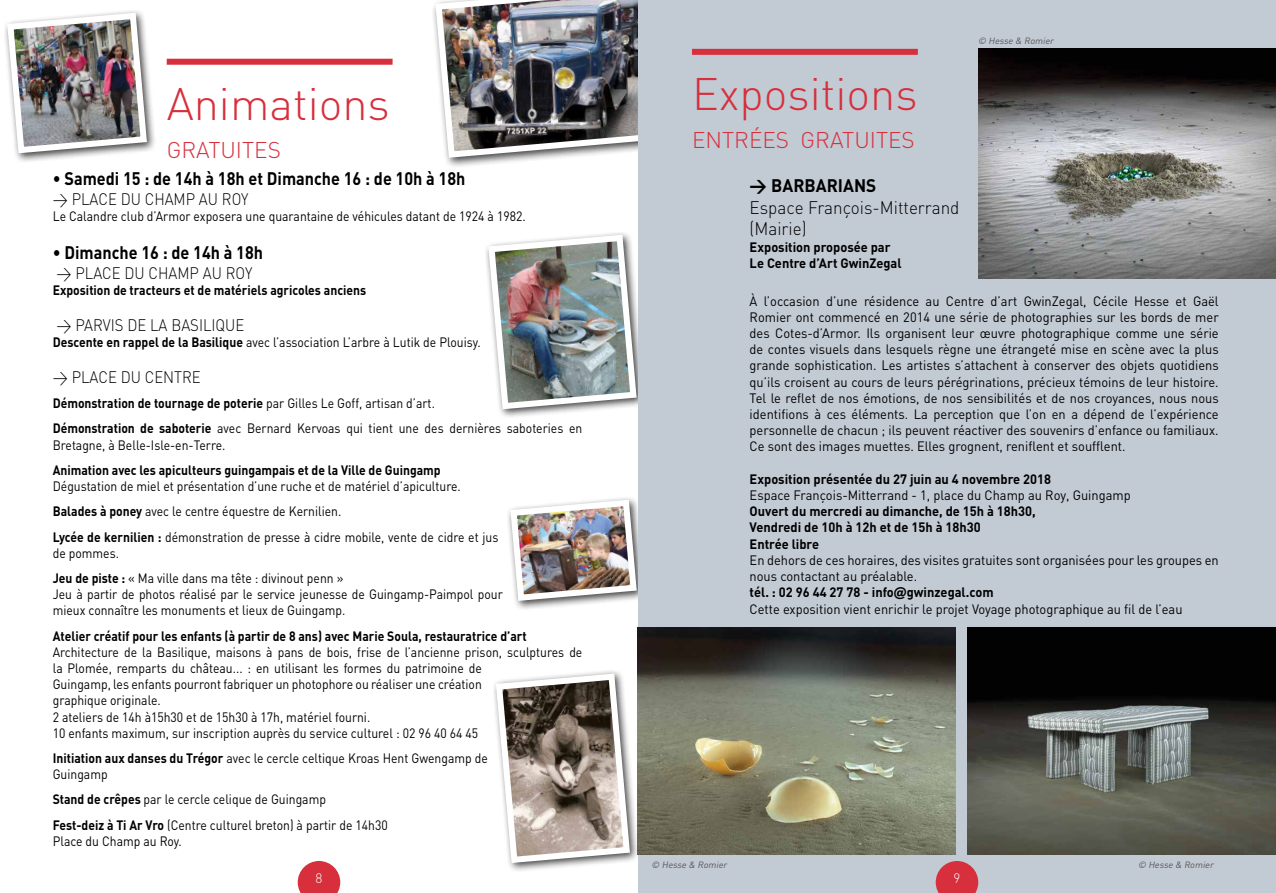
<style>
.page{position:relative;width:1276px;height:893px;background:#fff}
.page>*{position:absolute;margin:0;border:0;box-sizing:border-box;transform-origin:0 0}
.t1{font:300 45px "DIN";color:#d72f3c}
.t2{font:300 22.5px "DIN";color:#d72f3c}
.t3{font:700 18px "DIN";color:#000;scale:.9 1}
.t4{font:300 18px/21.6px "DIN";color:#000;scale:.95 1}
.t5{font:700 18px "DIN";color:#000;scale:.95 1}
.t6{font:300 16.5px "DIN";color:#000;scale:.9 1}
.t7{font:13.5px/16.2px "DIN";color:#000;scale:.9 1}
.t8{font:13.5px/16.2px "DIN";color:#000;text-align:justify;scale:.95 1}
.t9{font:700 13.5px "DIN";color:#000;scale:.9 1}
.t10{font:700 13.5px/16.2px "DIN";color:#000;scale:.95 1}
.t11{font:300 13.5px "DIN";color:#fff}
.t12{font:italic 9px "DIN";color:#565655}
.s1{font-weight:700}
.s2{font-family:"Swiss 721 BT";font-weight:900}
</style>
<div class="page">
<div style="left:167px;top:59px;width:225px;height:6px;background:#d72f3c"></div>
<div style="left:431px;top:0;width:267px;height:168px;background:#000;opacity:.75"></div>
<img style="left:432px;top:0;width:206px;height:161px">
<div style="left:3px;top:8px;width:154px;height:155px;background:#000;opacity:.75"></div>
<img style="left:4px;top:9px;width:146px;height:148px">
<div style="left:491px;top:669px;width:149px;height:204px;background:#000;opacity:.75"></div>
<svg style="left:493px;top:670px;width:140px;height:196px"></svg>
<div style="left:506px;top:495px;width:140px;height:116px;background:#000;opacity:.75"></div>
<img style="left:507px;top:496px;width:131px;height:108px">
<div style="left:484px;top:230px;width:162px;height:189px;background:#000;opacity:.75"></div>
<img style="left:485px;top:231px;width:153px;height:181px">
<div style="left:638px;top:0;width:638px;height:893px;background:#c2cad4"></div>
<div style="left:692px;top:49px;width:226px;height:6px;background:#d72f3c"></div>
<img style="left:638px;top:628px;width:317px;height:227px">
<img style="left:967px;top:628px;width:309px;height:227px">
<img style="left:978px;top:49px;width:298px;height:229px">
<svg style="left:298px;top:861px;width:42px;height:32px"></svg>
<svg style="left:935px;top:861px;width:43px;height:32px"></svg>
<h1 class="t1" style="left:167px;top:76px;width:225px">Animations</h1>
<h2 class="t2" style="left:167px;top:136px;width:116px">GRATUITES</h2>
<h3 class="t3" style="left:53px;top:167px;width:460px">• Samedi 15 : de 14h à 18h et Dimanche 16 : de 10h à 18h</h3>
<p class="t6" style="left:53px;top:189px;width:219px">&gt; PLACE DU CHAMP AU ROY</p>
<p class="t7" style="left:53px;top:208px;width:527px">Le Calandre club d’Armor exposera une quarantaine de véhicules datant de 1924 à 1982.</p>
<h3 class="t3" style="left:53px;top:241px;width:235px">• Dimanche 16 : de 14h à 18h</h3>
<p class="t6" style="left:57px;top:263px;width:219px">&gt; PLACE DU CHAMP AU ROY</p>
<p class="t9" style="left:53px;top:281px;width:350px">Exposition de tracteurs et de matériels agricoles anciens</p>
<p class="t6" style="left:57px;top:315px;width:210px">&gt; PARVIS DE LA BASILIQUE</p>
<p class="t7" style="left:53px;top:334px;width:477px"><span class="s1">Descente en rappel de la Basilique</span> avec l’association L’arbre à Lutik de Plouisy.</p>
<p class="t6" style="left:53px;top:367px;width:166px">&gt; PLACE DU CENTRE</p>
<p class="t7" style="left:53px;top:391px;width:590px;line-height:25.2px"><span class="s1">Démonstration de tournage de poterie</span> par Gilles Le Goff, artisan d’art.<br><span class="s1">Démonstration de saboterie</span> avec Bernard Kervoas qui tient une des dernières saboteries en</p>
<p class="t7" style="left:53px;top:436px;width:193px">Bretagne, à Belle-Isle-en-Terre.</p>
<p class="t9" style="left:53px;top:461px;width:433px">Animation avec les apiculteurs guingampais et de la Ville de Guingamp</p>
<p class="t7" style="left:53px;top:473px;width:497px;line-height:25.2px">Dégustation de miel et présentation d’une ruche et de matériel d’apiculture.<br><span class="s1">Balades à poney</span> avec le centre équestre de Kernilien.<br><span class="s1">Lycée de kernilien :</span> démonstration de presse à cidre mobile, vente de cidre et jus</p>
<p class="t7" style="left:53px;top:540px;width:324px;line-height:25.2px">de pommes.<br><span class="s1">Jeu de piste :</span> « Ma ville dans ma tête : divinout penn »</p>
<p class="t7" style="left:53px;top:586px;width:502px">Jeu à partir de photos réalisé par le service jeunesse de Guingamp-Paimpol pour mieux connaître les monuments et lieux de Guingamp.</p>
<p class="t9" style="left:53px;top:627px;width:528px">Atelier créatif pour les enfants (à partir de 8 ans) avec Marie Soula, restauratrice d’art</p>
<p class="t7" style="left:53px;top:643px;width:590px">Architecture de la Basilique, maisons à pans de bois, frise de l’ancienne prison, sculptures de la Plomée, remparts du château... : en utilisant les formes du patrimoine de<br>Guingamp, les enfants pourront fabriquer un photophore ou réaliser une création<br>graphique originale.<br>2 ateliers de 14h à15h30 et de 15h30 à 17h, matériel fourni.<br>10 enfants maximum, sur inscription auprès du service culturel : 02 96 40 64 45</p>
<p class="t7" style="left:53px;top:750px;width:485px"><span class="s1">Initiation aux danses du Trégor</span> avec le cercle celtique Kroas Hent Gwengamp de<br>Guingamp</p>
<p class="t7" style="left:53px;top:787px;width:374px;line-height:25.2px"><span class="s1">Stand de crêpes</span> par le cercle celique de Guingamp<br><span class="s1">Fest-deiz à Ti Ar Vro</span> (Centre culturel breton) à partir de 14h30</p>
<p class="t7" style="left:53px;top:832px;width:145px">Place du Champ au Roy.</p>
<h1 class="t1" style="left:692px;top:66px;width:227px">Expositions</h1>
<h2 class="t2" style="left:692px;top:126px;width:224px">ENTRÉES GRATUITES</h2>
<p class="t12" style="left:978px;top:35px;width:79px">© Hesse &amp; Romier</p>
<h3 class="t5" style="left:749px;top:174px;width:135px">&gt; BARBARIANS</h3>
<h3 class="t4" style="left:749px;top:196px;width:222px">Espace François-Mitterrand (Mairie)</h3>
<p class="t10" style="left:749px;top:238px;width:161px">Exposition proposée par<br>Le Centre d’Art GwinZegal</p>
<p class="t8" style="left:749px;top:292px;width:495px">À l’occasion d’une résidence au Centre d’art GwinZegal, Cécile Hesse et Gaël Romier ont commencé en 2014 une série de photographies sur les bords de mer des Cotes-d’Armor. Ils organisent leur œuvre photographique comme une série de contes visuels dans lesquels règne une étrangeté mise en scène avec la plus grande sophistication. Les artistes s’attachent à conserver des objets quotidiens qu’ils croisent au cours de leurs pérégrinations, précieux témoins de leur histoire.<br>Tel le reflet de nos émotions, de nos sensibilités et de nos croyances, nous nous identifions à ces éléments. La perception que l’on en a dépend de l’expérience personnelle de chacun ; ils peuvent réactiver des souvenirs d’enfance ou familiaux.<br>Ce sont des images muettes. Elles grognent, reniflent et soufflent.</p>
<p class="t10" style="left:749px;top:470px;width:319px">Exposition présentée du 27 juin au 4 novembre 2018</p>
<p class="t8" style="left:749px;top:487px;width:402px">Espace François-Mitterrand - 1, place du Champ au Roy, Guingamp</p>
<p class="t10" style="left:749px;top:503px;width:303px">Ouvert du mercredi au dimanche, de 15h à 18h30,<br>Vendredi de 10h à 12h et de 15h à 18h30<br>Entrée libre</p>
<p class="t8" style="left:749px;top:552px;width:495px;text-align:left">En dehors de ces horaires, des visites gratuites sont organisées pour les groupes en nous contactant au préalable.<br><span class="s1">tél. : 02 96 44 27 78 - info</span><span class="s2">@</span><span class="s1">gwinzegal.com<br></span>Cette exposition vient enrichir le projet Voyage photographique au fil de l’eau</p>
<p class="t12" style="left:651px;top:859px;width:79px">© Hesse &amp; Romier</p>
<p class="t12" style="left:1138px;top:859px;width:79px">© Hesse &amp; Romier</p>
<p class="t11" style="left:315px;top:870px;width:8px">8</p>
<p class="t11" style="left:953px;top:870px;width:8px">9</p>
</div>
